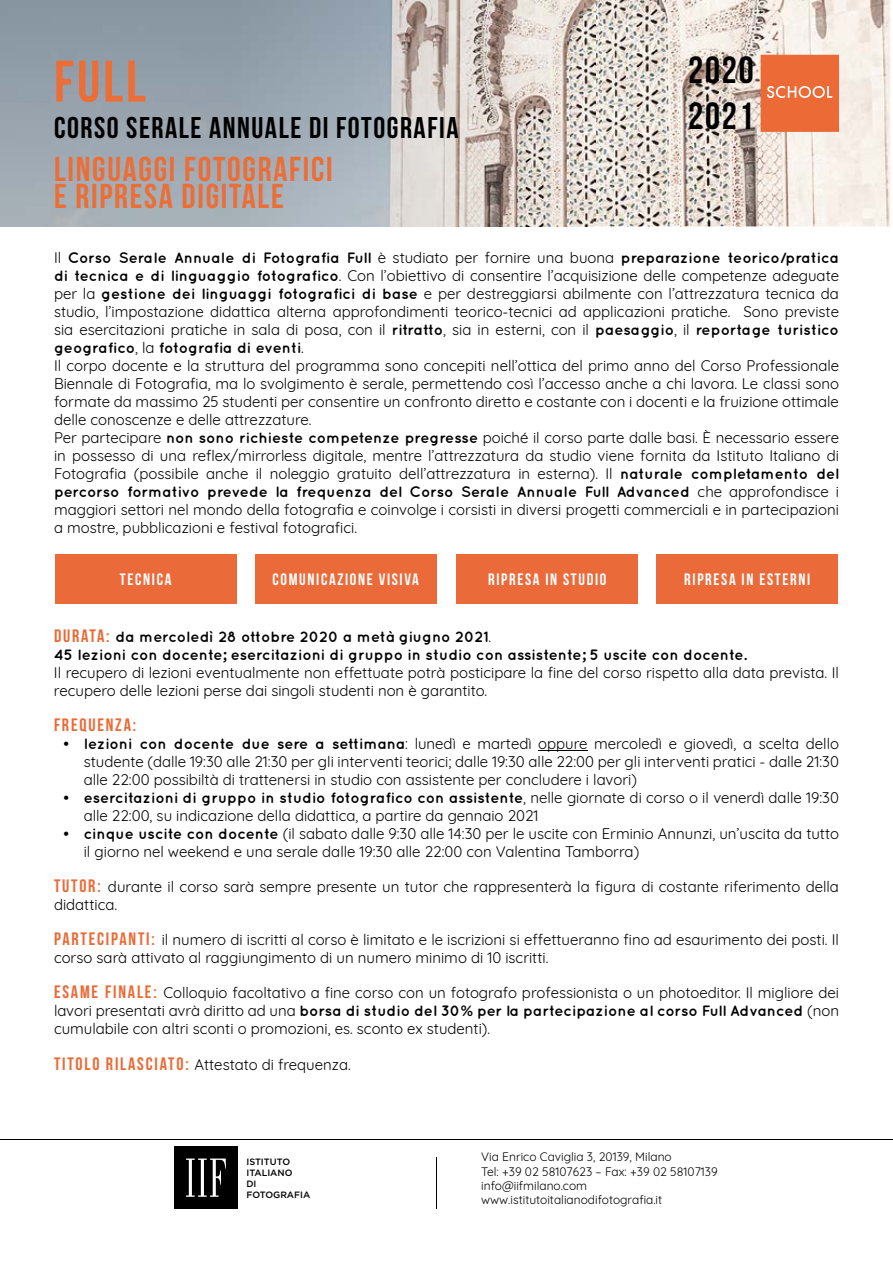
<style>
.page{position:relative;width:893px;height:1263px;background:#fff}
.page>*{position:absolute;margin:0;border:0;box-sizing:border-box;transform-origin:0 0}
.t1{font:58.5px "Bebas Neue";color:#eb6e37}
.t2{font:37.8px/45.5px "Bebas Neue";letter-spacing:.05em;color:#000}
.t3{font:34.5px/27px "Bebas Neue";letter-spacing:.05em;color:#eb6e37}
.t4{font:30px "Bebas Neue";letter-spacing:.05em;color:#000}
.t5{font:18px "Bebas Neue";letter-spacing:.1em;color:#eb6a36}
.t6{font:16.5px "Bebas Neue";letter-spacing:.1em;color:#fff}
.t7{font:15px/18px "Quicksand";color:#000}
.t8{font:700 15px/18px "Quicksand";color:#000}
.t9{font:12px/14.4px "Quicksand";color:#000}
.t10{font:500 9.15px/10.9px "Gotham";color:#000}
.s1{font-weight:700}
.s2{font-family:"Bebas Neue";font-weight:400;font-size:18px;color:#eb6a36}
.s3{font-weight:400}
.s4{font-family:"Bebas Neue";font-size:18px;color:#eb6a36}
</style>
<div class="page">
<hr style="left:0;top:1140px;width:893px;height:1px;background:#000">
<hr style="left:538px;top:750px;width:49px;height:1px;background:#000">
<img style="left:595px;top:0;width:296px;height:226px">
<img style="left:0;top:0;width:595px;height:226px">
<svg style="left:761px;top:55px;width:78px;height:77px"></svg>
<hr style="left:436px;top:1157px;width:1px;height:52px;background:#000">
<div style="left:174px;top:1146px;width:64px;height:63px;background:#000"></div>
<svg style="left:186px;top:1158px;width:40px;height:39px"></svg>
<div style="left:255px;top:555px;width:182px;height:49px;background:#eb6a39"></div>
<div style="left:55px;top:555px;width:182px;height:49px;background:#eb6a39"></div>
<div style="left:456px;top:555px;width:182px;height:49px;background:#eb6a39"></div>
<div style="left:656px;top:555px;width:182px;height:49px;background:#eb6a39"></div>
<h1 class="t1" style="left:54px;top:49px;width:93px">FULL</h1>
<h3 class="t4" style="left:54px;top:111px;width:406px">CORSO SERALE ANNUALE DI FOTOGRAFIA</h3>
<h3 class="t3" style="left:54px;top:155px;width:280px">LINGUAGGI FOTOGRAFICI<br>E RIPRESA DIGITALE</h3>
<h2 class="t2" style="left:688px;top:47px;width:67px">2020<br>2021</h2>
<p class="t7" style="left:54px;top:247px;width:786px">Il <span class="s1">Corso Serale Annuale di Fotografia Full</span> è studiato per fornire una buona <span class="s1">preparazione teorico/pratica di tecnica e di linguaggio fotografico</span>. Con l’obiettivo di consentire l’acquisizione delle competenze adeguate per la <span class="s1">gestione dei linguaggi fotografici di base</span> e per destreggiarsi abilmente con l’attrezzatura tecnica da studio, l’impostazione didattica alterna approfondimenti teorico-tecnici ad applicazioni pratiche. Sono previste sia esercitazioni pratiche in sala di posa, con il <span class="s1">ritratto</span>, sia in esterni, con il <span class="s1">paesaggio</span>, il <span class="s1">reportage turistico geografico</span>, la <span class="s1">fotografia di eventi</span>.<br>Il corpo docente e la struttura del programma sono concepiti nell’ottica del primo anno del Corso Professionale Biennale di Fotografia, ma lo svolgimento è serale, permettendo così l’accesso anche a chi lavora. Le classi sono formate da massimo 25 studenti per consentire un confronto diretto e costante con i docenti e la fruizione ottimale delle conoscenze e delle attrezzature.<br>Per partecipare <span class="s1">non sono richieste competenze pregresse</span> poiché il corso parte dalle basi. È necessario essere in possesso di una reflex/mirrorless digitale, mentre l’attrezzatura da studio viene fornita da Istituto Italiano di Fotografia (possibile anche il noleggio gratuito dell’attrezzatura in esterna). Il <span class="s1">naturale completamento del percorso formativo prevede la frequenza del Corso Serale Annuale Full Advanced</span> che approfondisce i maggiori settori nel mondo della fotografia e coinvolge i corsisti in diversi progetti commerciali e in partecipazioni a mostre, pubblicazioni e festival fotografici.</p>
<p class="t6" style="left:120px;top:571px;width:53px">TECNICA</p>
<p class="t6" style="left:273px;top:571px;width:148px">COMUNICAZIONE VISIVA</p>
<p class="t6" style="left:488px;top:571px;width:120px">RIPRESA IN STUDIO</p>
<p class="t6" style="left:684px;top:571px;width:127px">RIPRESA IN ESTERNI</p>
<p class="t8" style="left:54px;top:627px;width:694px"><span class="s2">DURATA:</span> da mercoledì 28 ottobre 2020 a metà giugno 2021<span class="s3">.<br></span>45 lezioni con docente; esercitazioni di gruppo in studio con assistente; 5 uscite con docente.</p>
<p class="t7" style="left:54px;top:662px;width:786px">Il recupero di lezioni eventualmente non effettuate potrà posticipare la fine del corso rispetto alla data prevista. Il recupero delle lezioni perse dai singoli studenti non è garantito.</p>
<p class="t5" style="left:54px;top:715px;width:84px">FREQUENZA:</p>
<p class="t7" style="left:84px;top:733px;width:757px;text-align:justify;text-indent:-21px"><span class="s1">• lezioni con docente due sere a settimana</span>: lunedì e martedì oppure mercoledì e giovedì, a scelta dello studente (dalle 19:30 alle 21:30 per gli interventi teorici; dalle 19:30 alle 22:00 per gli interventi pratici - dalle 21:30 alle 22:00 possibiltà di trattenersi in studio con assistente per concludere i lavori)</p>
<p class="t7" style="left:84px;top:787px;width:757px;text-indent:-21px"><span class="s1">• esercitazioni di gruppo in studio fotografico con assistente</span>, nelle giornate di corso o il venerdì dalle 19:30 alle 22:00, su indicazione della didattica, a partire da gennaio 2021</p>
<p class="t7" style="left:84px;top:823px;width:757px;text-indent:-21px"><span class="s1">• cinque uscite con docente</span> (il sabato dalle 9:30 alle 14:30 per le uscite con Erminio Annunzi, un’uscita da tutto il giorno nel weekend e una serale dalle 19:30 alle 22:00 con Valentina Tamborra)</p>
<p class="t7" style="left:54px;top:876px;width:786px"><span class="s4">TUTOR:</span> durante il corso sarà sempre presente un tutor che rappresenterà la figura di costante riferimento della didattica.</p>
<p class="t7" style="left:54px;top:929px;width:786px"><span class="s4">PARTECIPANTI:</span> il numero di iscritti al corso è limitato e le iscrizioni si effettueranno fino ad esaurimento dei posti. Il corso sarà attivato al raggiungimento di un numero minimo di 10 iscritti.</p>
<p class="t7" style="left:54px;top:982px;width:786px;text-align:justify"><span class="s4">ESAME FINALE:</span> Colloquio facoltativo a fine corso con un fotografo professionista o un photoeditor. Il migliore dei lavori presentati avrà diritto ad una <span class="s1">borsa di studio del 30% per la partecipazione al corso Full Advanced</span> (non cumulabile con altri sconti o promozioni, es. sconto ex studenti).</p>
<p class="t7" style="left:54px;top:1054px;width:298px"><span class="s4">TITOLO RILASCIATO:</span> Attestato di frequenza.</p>
<p class="t10" style="left:246px;top:1156px;width:65px">ISTITUTO<br>ITALIANO<br>DI<br>FOTOGRAFIA</p>
<p class="t9" style="left:481px;top:1148px;width:238px">Via Enrico Caviglia 3, 20139, Milano<br>Tel: +39 02 58107623 – Fax: +39 02 58107139 info@iifmilano.com www.istitutoitalianodifotografia.it</p>
</div>
